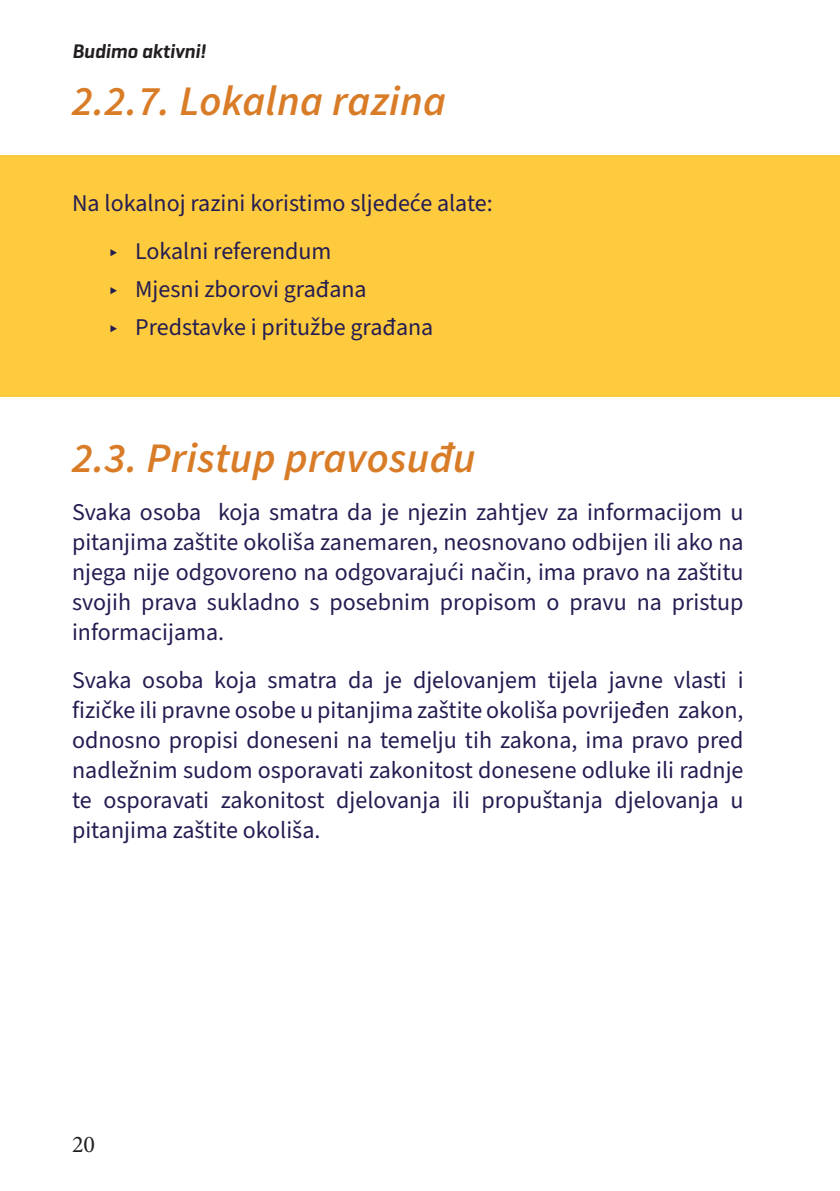
<style>
.page{position:relative;width:840px;height:1191px;background:#fff}
.page>*{position:absolute;margin:0;border:0;box-sizing:border-box;transform-origin:0 0}
.t1{font:italic 600 42px "Source Sans 3";letter-spacing:.01em;color:#d97c27}
.t2{font:24px/30px "Source Sans 3";color:#241d52}
.t3{font:24px "Minion Pro";color:#231f20}
.t4{font:italic 600 20px "Geogrotesque";color:#231f20}
</style>
<div class="page">
<div style="left:0;top:155px;width:839px;height:242px;background:#feca3e"></div>
<p class="t4" style="left:72px;top:39px;width:135px">Budimo aktivni!</p>
<h1 class="t1" style="left:72px;top:73px;width:375px">2.2.7. Lokalna razina</h1>
<p class="t2" style="left:110px;top:180px;width:384px;line-height:48px;text-indent:-38px">Na lokalnoj razini koristimo sljedeće alate: ‣ Lokalni referendum</p>
<p class="t2" style="left:110px;top:271px;width:325px;line-height:38px">‣ Mjesni zborovi građana<br>‣ Predstavke i pritužbe građana</p>
<h1 class="t1" style="left:72px;top:430px;width:404px">2.3. Pristup pravosuđu</h1>
<p class="t2" style="left:72px;top:498px;width:672px;text-align:justify">Svaka osoba koja smatra da je njezin zahtjev za informacijom u pitanjima zaštite okoliša zanemaren, neosnovano odbijen ili ako na njega nije odgovoreno na odgovarajući način, ima pravo na zaštitu svojih prava sukladno s posebnim propisom o pravu na pristup informacijama.</p>
<p class="t2" style="left:72px;top:666px;width:672px;text-align:justify">Svaka osoba koja smatra da je djelovanjem tijela javne vlasti i fizičke ili pravne osobe u pitanjima zaštite okoliša povrijeđen zakon, odnosno propisi doneseni na temelju tih zakona, ima pravo pred nadležnim sudom osporavati zakonitost donesene odluke ili radnje te osporavati zakonitost djelovanja ili propuštanja djelovanja u pitanjima zaštite okoliša.</p>
<p class="t3" style="left:72px;top:1128px;width:25px">20</p>
</div>
